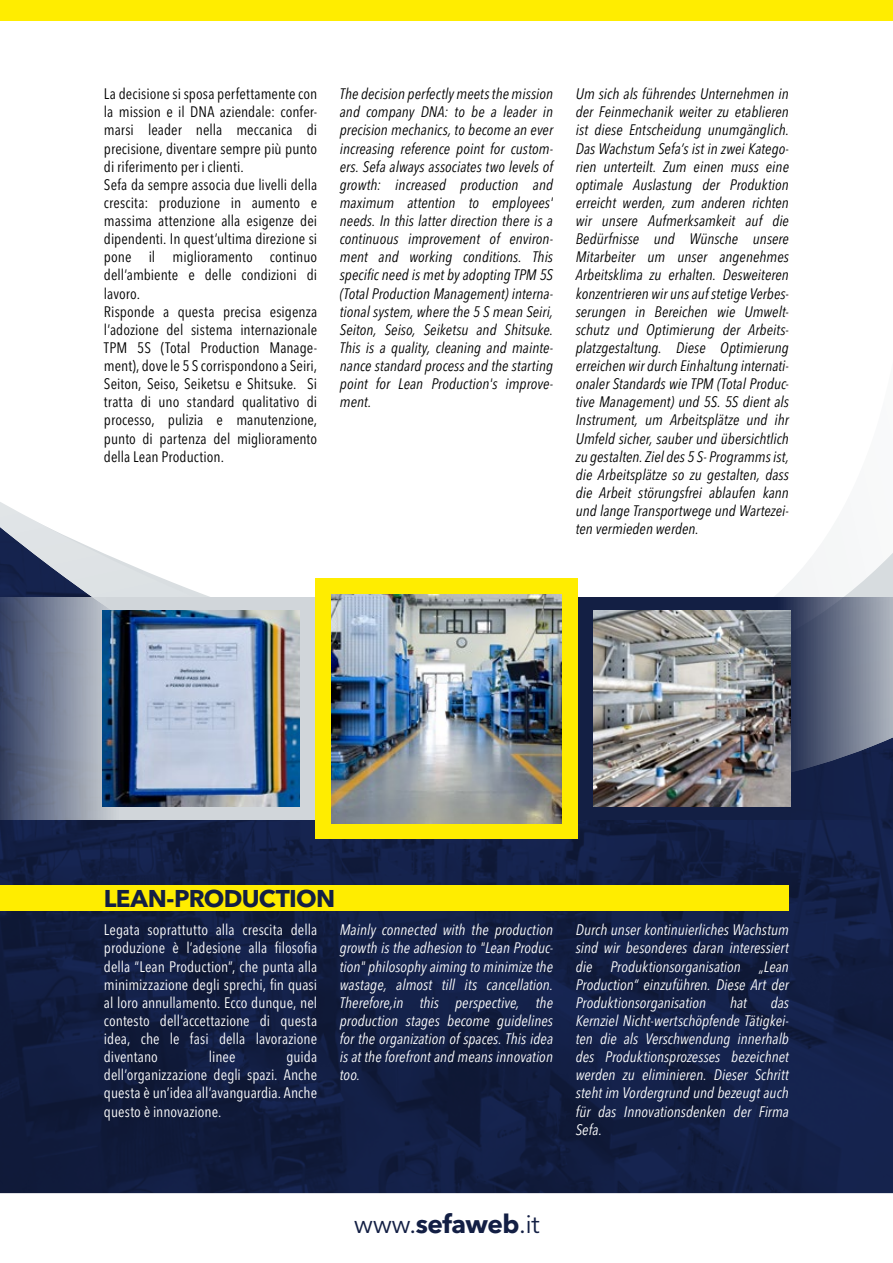
<style>
.page{position:relative;width:893px;height:1263px;background:#fff}
.page>*{position:absolute;margin:0;border:0;box-sizing:border-box;transform-origin:0 0}
.t1{font:25.8px "Avenir Next LT Pro";color:#131f44}
.t2{font:700 24px "Avenir Next LT Pro";letter-spacing:-.03em;color:#131f44}
.t3{font:italic condensed 15.15px/18.1px "Avenir Next LT Pro";color:#000;text-align:justify}
.t4{font:italic condensed 15.15px/18.1px "Avenir Next LT Pro";color:#fff;text-align:justify}
.t5{font:condensed 15.15px/18.1px "Avenir Next LT Pro";color:#000}
.t6{font:condensed 15.15px/18.1px "Avenir Next LT Pro";color:#fff;text-align:justify}
.s1{font-weight:700}
</style>
<div class="page">
<img style="left:0;top:820px;width:893px;height:373px">
<svg style="left:0;top:502px;width:893px;height:95px"></svg>
<div style="left:0;top:0;width:893px;height:20px;background:#ffed00"></div>
<svg style="left:0;top:1193px;width:893px;height:1px"></svg>
<svg style="left:0;top:597px;width:315px;height:223px;background:#8d96a7"></svg>
<img style="left:102px;top:611px;width:198px;height:195px">
<svg style="left:578px;top:597px;width:315px;height:223px;background:#404a68"></svg>
<img style="left:593px;top:611px;width:198px;height:195px">
<div style="left:315px;top:578px;width:263px;height:261px;background:#ffed00"></div>
<img style="left:331px;top:594px;width:231px;height:229px">
<div style="left:0;top:885px;width:789px;height:26px;background:#ffed00"></div>
<p class="t5" style="left:104px;top:85px;width:215px">La decisione si sposa perfettamente con la mission e il DNA aziendale: confer&shy;marsi leader nella meccanica di precisione, diventare sempre più punto di riferimento per i clienti.<br>Sefa da sempre associa due livelli della crescita: produzione in aumento e massima attenzione alla esigenze dei dipendenti. In quest’ultima direzione si pone il miglioramento continuo dell’ambiente e delle condizioni di lavoro.<br>Risponde a questa precisa esigenza l’adozione del sistema internazionale TPM 5S (Total Production Manage&shy;ment), dove le 5 S corrispondono a Seiri, Seiton, Seiso, Seiketsu e Shitsuke. Si tratta di uno standard qualitativo di processo, pulizia e manutenzione, punto di partenza del miglioramento della Lean Production.</p>
<p class="t3" style="left:576px;top:85px;width:215px">Um sich als führendes Unternehmen in der Feinmechanik weiter zu etablieren ist diese Entscheidung unumgänglich.<br>Das Wachstum Sefa’s ist in zwei Katego&shy;rien unterteilt. Zum einen muss eine optimale Auslastung der Produktion erreicht werden, zum anderen richten wir unsere Aufmerksamkeit auf die Bedürfnisse und Wünsche unsere Mitarbeiter um unser angenehmes Arbeitsklima zu erhalten. Desweiteren konzentrieren wir uns auf stetige Verbes&shy;serungen in Bereichen wie Umwelt&shy;schutz und Optimierung der Arbeits&shy;platzgestaltung. Diese Optimierung erreichen wir durch Einhaltung internati&shy;onaler Standards wie TPM (Total Produc&shy;tive Management) und 5S. 5S dient als Instrument, um Arbeitsplätze und ihr Umfeld sicher, sauber und übersichtlich zu gestalten. Ziel des 5 S- Programms ist, die Arbeitsplätze so zu gestalten, dass die Arbeit störungsfrei ablaufen kann und lange Transportwege und Wartezei&shy;ten vermieden werden.</p>
<p class="t3" style="left:340px;top:85px;width:215px">The decision perfectly meets the mission and company DNA: to be a leader in precision mechanics, to become an ever increasing reference point for custom&shy;ers. Sefa always associates two levels of growth: increased production and maximum attention to employees' needs. In this latter direction there is a continuous improvement of environ&shy;ment and working conditions. This specific need is met by adopting TPM 5S (Total Production Management) interna&shy;tional system, where the 5 S mean Seiri, Seiton, Seiso, Seiketsu and Shitsuke.<br>This is a quality, cleaning and mainte&shy;nance standard process and the starting point for Lean Production's improve&shy;ment.</p>
<h2 class="t2" style="left:104px;top:884px;width:233px">LEAN-PRODUCTION</h2>
<p class="t6" style="left:104px;top:921px;width:215px">Legata soprattutto alla crescita della produzione è l’adesione alla filosofia della “Lean Production”, che punta alla minimizzazione degli sprechi, fin quasi al loro annullamento. Ecco dunque, nel contesto dell’accettazione di questa idea, che le fasi della lavorazione diventano</p>
<p class="t6" style="left:104px;top:1048px;width:215px;text-indent:182px">guida dell’organizzazione degli spazi. Anche questa è un’idea all’avanguardia. Anche questo è innovazione.</p>
<p class="t6" style="left:209px;top:1048px;width:28px">linee</p>
<p class="t4" style="left:340px;top:921px;width:215px">Mainly connected with the production growth is the adhesion to "Lean Produc&shy;tion" philosophy aiming to minimize the wastage, almost till its cancellation.<br>Therefore,in this perspective, the production stages become guidelines for the organization of spaces. This idea is at the forefront and means innovation too.</p>
<p class="t4" style="left:576px;top:921px;width:215px">Durch unser kontinuierliches Wachstum sind wir besonderes daran interessiert die Produktionsorganisation „Lean Production“ einzuführen. Diese Art der Produktionsorganisation</p>
<p class="t4" style="left:576px;top:993px;width:215px;text-indent:195px">das Kernziel Nicht-wertschöpfende Tätigkei&shy;ten die als Verschwendung innerhalb des Produktionsprozesses bezeichnet werden zu eliminieren. Dieser Schritt steht im Vordergrund und bezeugt auch für das Innovationsdenken der Firma Sefa.</p>
<p class="t4" style="left:730px;top:993px;width:18px">hat</p>
<h1 class="t1" style="left:354px;top:1208px;width:187px">www.<span class="s1">sefaweb</span>.it</h1>
</div>
